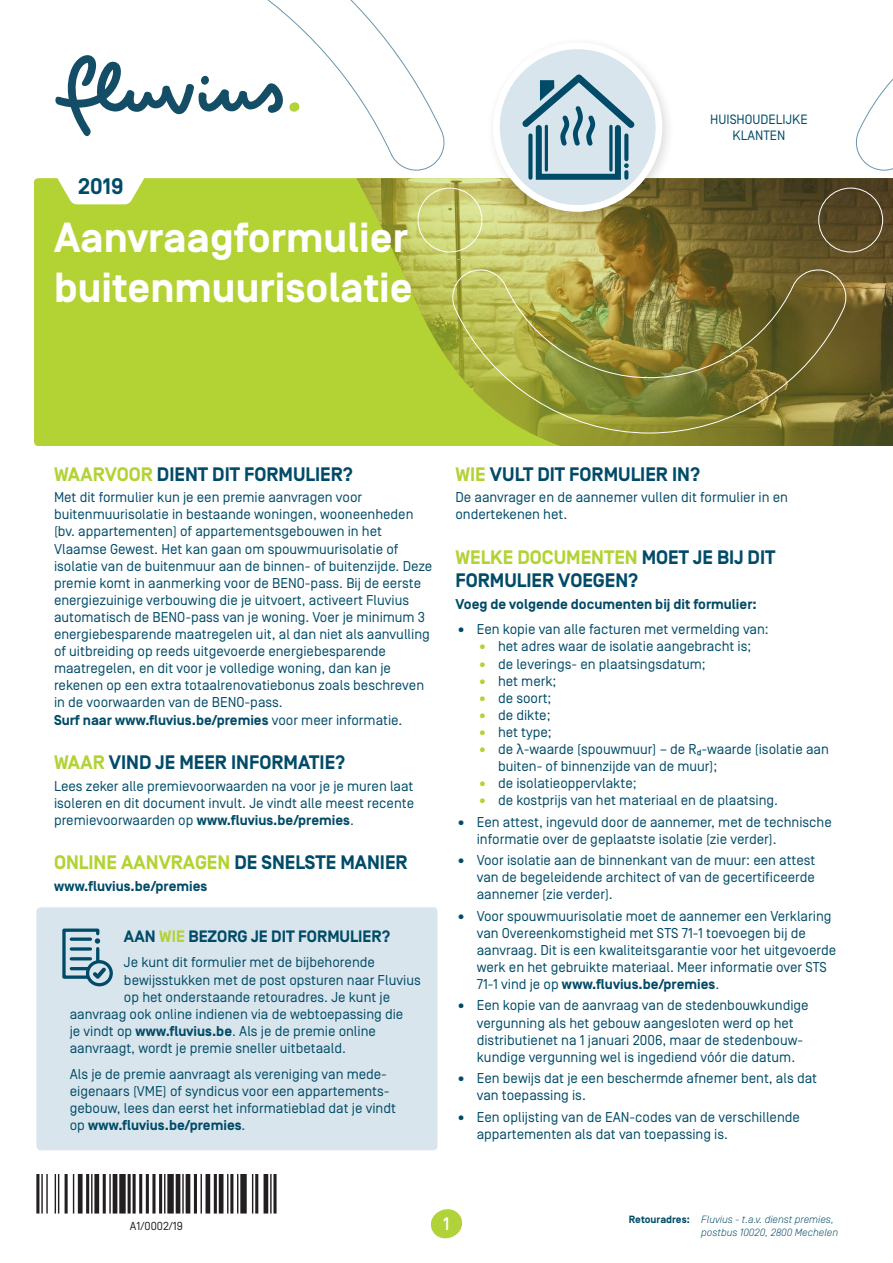
<style>
.page{position:relative;width:893px;height:1263px;background:#fff}
.page>*{position:absolute;margin:0;border:0;box-sizing:border-box;transform-origin:0 0}
.t1{font:700 42px/50.4px "Simplon Norm";color:#fff}
.t2{font:700 22.5px "Simplon Norm";color:#004b68}
.t3{font:700 19.5px/23.4px "Simplon Norm";color:#004b68}
.t4{font:700 19.5px "Simplon Norm";color:#b3d234}
.t5{font:500 18px "Simplon Norm";color:#fff}
.t6{font:700 16.5px "Simplon Norm";color:#004b68}
.t7{font:14.25px/17.1px "Simplon Norm";color:#004b68}
.t8{font:700 14.25px "Simplon Norm";color:#004b68}
.t9{font:13.5px/16.2px "Simplon Norm";color:#004b68;text-align:center}
.t10{font:11.55px "Simplon Norm";color:#231f20}
.t11{font:italic 300 10.5px/12.6px "Simplon Norm";color:#004b68}
.s1{color:#b3d234}
.s2{font-weight:700}
.s3{color:#004b68}
.s4{font-family:"Helvetica Neue"}
.s5{font-weight:700;font-style:normal}
</style>
<div class="page">
<div style="left:34px;top:178px;width:322px;height:268px;background:#b3d234"></div>
<img style="left:356px;top:178px;width:537px;height:268px">
<svg style="left:431px;top:1209px;width:31px;height:29px"></svg>
<div style="left:36px;top:907px;width:401px;height:243px;background:#d9e5ec;border-radius:4px"></div>
<svg style="left:88px;top:962px;width:23px;height:23px"></svg>
<div style="left:86px;top:960px;width:27px;height:26px;border:3px solid #004b68;border-radius:50%"></div>
<svg style="left:62px;top:928px;width:44px;height:52px"></svg>
<div style="left:487px;top:36px;width:188px;height:188px;background:#231f20;opacity:.15"></div>
<div style="left:496px;top:46px;width:163px;height:162px;background:#d9e5ec;border-radius:50%"></div>
<div style="left:493px;top:42px;width:169px;height:170px;border:7px solid #fff;border-radius:50%"></div>
<div style="left:818px;top:188px;width:65px;height:64px;border:1px solid #fff;border-radius:50%"></div>
<img style="left:448px;top:266px;width:402px;height:167px">
<svg style="left:855px;top:78px;width:38px;height:93px"></svg>
<svg style="left:55px;top:0;width:390px;height:171px"></svg>
<div style="left:418px;top:188px;width:64px;height:64px;border:1px solid #fff;border-radius:50%"></div>
<div style="left:536px;top:125px;width:85px;height:55px;border:6px solid #004b68"></div>
<div style="left:528px;top:135px;width:5px;height:43px;background:#004b68"></div>
<hr style="left:545px;top:126px;width:3px;height:44px;background:#004b68">
<svg style="left:609px;top:146px;width:4px;height:24px"></svg>
<svg style="left:624px;top:146px;width:4px;height:13px"></svg>
<svg style="left:522px;top:74px;width:113px;height:72px"></svg>
<svg style="left:624px;top:163px;width:5px;height:15px"></svg>
<hr style="left:36px;top:1175px;width:3px;height:38px;background:#231f20">
<hr style="left:58px;top:1175px;width:1px;height:38px;background:#231f20">
<hr style="left:55px;top:1175px;width:1px;height:38px;background:#231f20">
<hr style="left:46px;top:1175px;width:2px;height:38px;background:#231f20">
<hr style="left:41px;top:1175px;width:2px;height:38px;background:#231f20">
<hr style="left:65px;top:1175px;width:3px;height:38px;background:#231f20">
<hr style="left:73px;top:1175px;width:1px;height:38px;background:#231f20">
<div style="left:78px;top:1175px;width:5px;height:38px;background:#231f20"></div>
<hr style="left:86px;top:1175px;width:3px;height:38px;background:#231f20">
<hr style="left:91px;top:1175px;width:2px;height:38px;background:#231f20">
<div style="left:94px;top:1175px;width:5px;height:38px;background:#231f20"></div>
<hr style="left:103px;top:1175px;width:3px;height:38px;background:#231f20">
<hr style="left:109px;top:1175px;width:2px;height:38px;background:#231f20">
<hr style="left:113px;top:1175px;width:4px;height:38px;background:#231f20">
<div style="left:119px;top:1175px;width:7px;height:38px;background:#231f20"></div>
<hr style="left:159px;top:1175px;width:3px;height:38px;background:#231f20">
<svg style="left:152px;top:1175px;width:4px;height:38px"></svg>
<hr style="left:146px;top:1175px;width:3px;height:38px;background:#231f20">
<hr style="left:139px;top:1175px;width:3px;height:38px;background:#231f20">
<hr style="left:133px;top:1175px;width:3px;height:38px;background:#231f20">
<hr style="left:128px;top:1175px;width:3px;height:38px;background:#231f20">
<hr style="left:164px;top:1175px;width:1px;height:38px;background:#231f20">
<div style="left:167px;top:1175px;width:7px;height:38px;background:#231f20"></div>
<hr style="left:176px;top:1175px;width:4px;height:38px;background:#231f20">
<hr style="left:182px;top:1175px;width:2px;height:38px;background:#231f20">
<hr style="left:186px;top:1175px;width:4px;height:38px;background:#231f20">
<hr style="left:194px;top:1175px;width:3px;height:38px;background:#231f20">
<hr style="left:201px;top:1175px;width:1px;height:38px;background:#231f20">
<hr style="left:206px;top:1175px;width:4px;height:38px;background:#231f20">
<hr style="left:214px;top:1175px;width:3px;height:38px;background:#231f20">
<hr style="left:219px;top:1175px;width:4px;height:38px;background:#231f20">
<hr style="left:227px;top:1175px;width:1px;height:38px;background:#231f20">
<hr style="left:230px;top:1175px;width:3px;height:38px;background:#231f20">
<hr style="left:237px;top:1175px;width:1px;height:38px;background:#231f20">
<div style="left:240px;top:1175px;width:7px;height:38px;background:#231f20"></div>
<hr style="left:252px;top:1175px;width:1px;height:38px;background:#231f20">
<hr style="left:255px;top:1175px;width:3px;height:38px;background:#231f20">
<hr style="left:264px;top:1175px;width:4px;height:38px;background:#231f20">
<hr style="left:270px;top:1175px;width:2px;height:38px;background:#231f20">
<svg style="left:273px;top:1175px;width:4px;height:38px"></svg>
<h2 class="t2" style="left:78px;top:174px;width:47px">2019</h2>
<h1 class="t1" style="left:54px;top:215px;width:360px">Aanvraagformulier buitenmuurisolatie</h1>
<p class="t9" style="left:710px;top:111px;width:99px">HUISHOUDELIJKE<br>KLANTEN</p>
<h3 class="t3" style="left:54px;top:463px;width:301px"><span class="s1">WAARVOOR</span> DIENT DIT FORMULIER?</h3>
<p class="t7" style="left:54px;top:489px;width:380px">Met dit formulier kun je een premie aanvragen voor buitenmuurisolatie in bestaande woningen, wooneenheden (bv. appartementen) of appartementsgebouwen in het Vlaamse Gewest. Het kan gaan om spouwmuurisolatie of isolatie van de buitenmuur aan de binnen- of buitenzijde. Deze premie komt in aanmerking voor de BENO-pass. Bij de eerste energiezuinige verbouwing die je uitvoert, activeert Fluvius automatisch de BENO-pass van je woning. Voer je minimum 3 energiebesparende maatregelen uit, al dan niet als aanvulling of uitbreiding op reeds uitgevoerde energiebesparende maatregelen, en dit voor je volledige woning, dan kan je rekenen op een extra totaalrenovatiebonus zoals beschreven in de voorwaarden van de BENO-pass.<br><span class="s2">Surf naar www.fluvius.be/premies</span> voor meer informatie.</p>
<h3 class="t3" style="left:54px;top:752px;width:293px"><span class="s1">WAAR</span> VIND JE MEER INFORMATIE?</h3>
<p class="t7" style="left:54px;top:777px;width:362px;text-align:justify">Lees zeker alle premievoorwaarden na voor je je muren laat isoleren en dit document invult. Je vindt alle meest recente premievoorwaarden op <span class="s2">www.fluvius.be/premies</span>.</p>
<h3 class="t4" style="left:54px;top:852px;width:355px">ONLINE AANVRAGEN <span class="s3">DE SNELSTE MANIER</span></h3>
<p class="t8" style="left:54px;top:878px;width:155px">www.fluvius.be/premies</p>
<p class="t6" style="left:124px;top:927px;width:268px">AAN <span class="s1">WIE</span> BEZORG JE DIT FORMULIER?</p>
<p class="t7" style="left:124px;top:954px;width:252px">Je kunt dit formulier met de bijbehorende</p>
<p class="t7" style="left:124px;top:971px;width:298px">bewijsstukken met de post opsturen naar Fluvius</p>
<p class="t7" style="left:124px;top:988px;width:268px">op het onderstaande retouradres. Je kunt je</p>
<p class="t7" style="left:70px;top:1005px;width:335px">aanvraag ook online indienen via de webtoepassing die</p>
<p class="t7" style="left:70px;top:1023px;width:308px">je vindt op <span class="s2">www.fluvius.be</span>. Als je de premie online</p>
<p class="t7" style="left:70px;top:1040px;width:278px">aanvraagt, wordt je premie sneller uitbetaald.</p>
<p class="t7" style="left:70px;top:1065px;width:328px">Als je de premie aanvraagt als vereniging van mede&shy;eigenaars (VME) of syndicus voor een appartements&shy;gebouw, lees dan eerst het informatieblad dat je vindt op <span class="s2">www.fluvius.be/premies</span>.</p>
<h3 class="t3" style="left:455px;top:463px;width:246px"><span class="s1">WIE</span> VULT DIT FORMULIER IN?</h3>
<p class="t7" style="left:455px;top:489px;width:334px">De aanvrager en de aannemer vullen dit formulier in en ondertekenen het.</p>
<h3 class="t3" style="left:455px;top:547px;width:321px"><span class="s1">WELKE DOCUMENTEN</span> MOET JE BIJ DIT<br>FORMULIER VOEGEN?</h3>
<p class="t8" style="left:455px;top:596px;width:303px">Voeg de volgende documenten bij dit formulier:</p>
<p class="t7" style="left:455px;top:621px;width:315px">• Een kopie van alle facturen met vermelding van:</p>
<p class="t7" style="left:477px;top:638px;width:276px"><span class="s1">•</span> het adres waar de isolatie aangebracht is;</p>
<p class="t7" style="left:477px;top:655px;width:231px"><span class="s1">•</span> de leverings- en plaatsingsdatum;</p>
<p class="t7" style="left:477px;top:672px;width:81px"><span class="s1">•</span> het merk;</p>
<p class="t7" style="left:477px;top:690px;width:76px"><span class="s1">•</span> de soort;</p>
<p class="t7" style="left:477px;top:707px;width:75px"><span class="s1">•</span> de dikte;</p>
<p class="t7" style="left:477px;top:724px;width:77px"><span class="s1">•</span> het type;</p>
<p class="t7" style="left:498px;top:741px;width:332px;text-indent:-21px"><span class="s1">•</span> de <span class="s4">λ</span>-waarde (spouwmuur) – de Rd-waarde (isolatie aan buiten- of binnenzijde van de muur);</p>
<p class="t7" style="left:477px;top:775px;width:161px"><span class="s1">•</span> de isolatieoppervlakte;</p>
<p class="t7" style="left:477px;top:792px;width:303px"><span class="s1">•</span> de kostprijs van het materiaal en de plaatsing.</p>
<p class="t7" style="left:477px;top:813px;width:357px;text-indent:-21px">• Een attest, ingevuld door de aannemer, met de technische informatie over de geplaatste isolatie (zie verder).</p>
<p class="t7" style="left:477px;top:852px;width:340px;text-align:justify;text-indent:-21px">• Voor isolatie aan de binnenkant van de muur: een attest van de begeleidende architect of van de gecertificeerde aannemer (zie verder).</p>
<p class="t7" style="left:477px;top:907px;width:361px;text-indent:-21px">• Voor spouwmuurisolatie moet de aannemer een Verklaring van Overeenkomstigheid met STS 71-1 toevoegen bij de aanvraag. Dit is een kwaliteitsgarantie voor het uitgevoerde werk en het gebruikte materiaal. Meer informatie over STS 71-1 vind je op <span class="s2">www.fluvius.be/premies</span>.</p>
<p class="t7" style="left:477px;top:997px;width:333px;text-indent:-21px">• Een kopie van de aanvraag van de stedenbouwkundige vergunning als het gebouw aangesloten werd op het distributienet na 1 januari 2006, maar de stedenbouw&shy;kundige vergunning wel is ingediend vóór die datum.</p>
<p class="t7" style="left:477px;top:1070px;width:342px;text-indent:-21px">• Een bewijs dat je een beschermde afnemer bent, als dat van toepassing is.</p>
<p class="t7" style="left:477px;top:1108px;width:325px;text-indent:-21px">• Een oplijsting van de EAN-codes van de verschillende appartementen als dat van toepassing is.</p>
<p class="t10" style="left:130px;top:1220px;width:54px">A1/0002/19</p>
<p class="t5" style="left:443px;top:1214px;width:8px">1</p>
<p class="t11" style="left:701px;top:1213px;width:139px;text-indent:-72px"><span class="s5">Retouradres:</span> Fluvius - t.a.v. dienst premies, postbus 10020, 2800 Mechelen</p>
</div>
